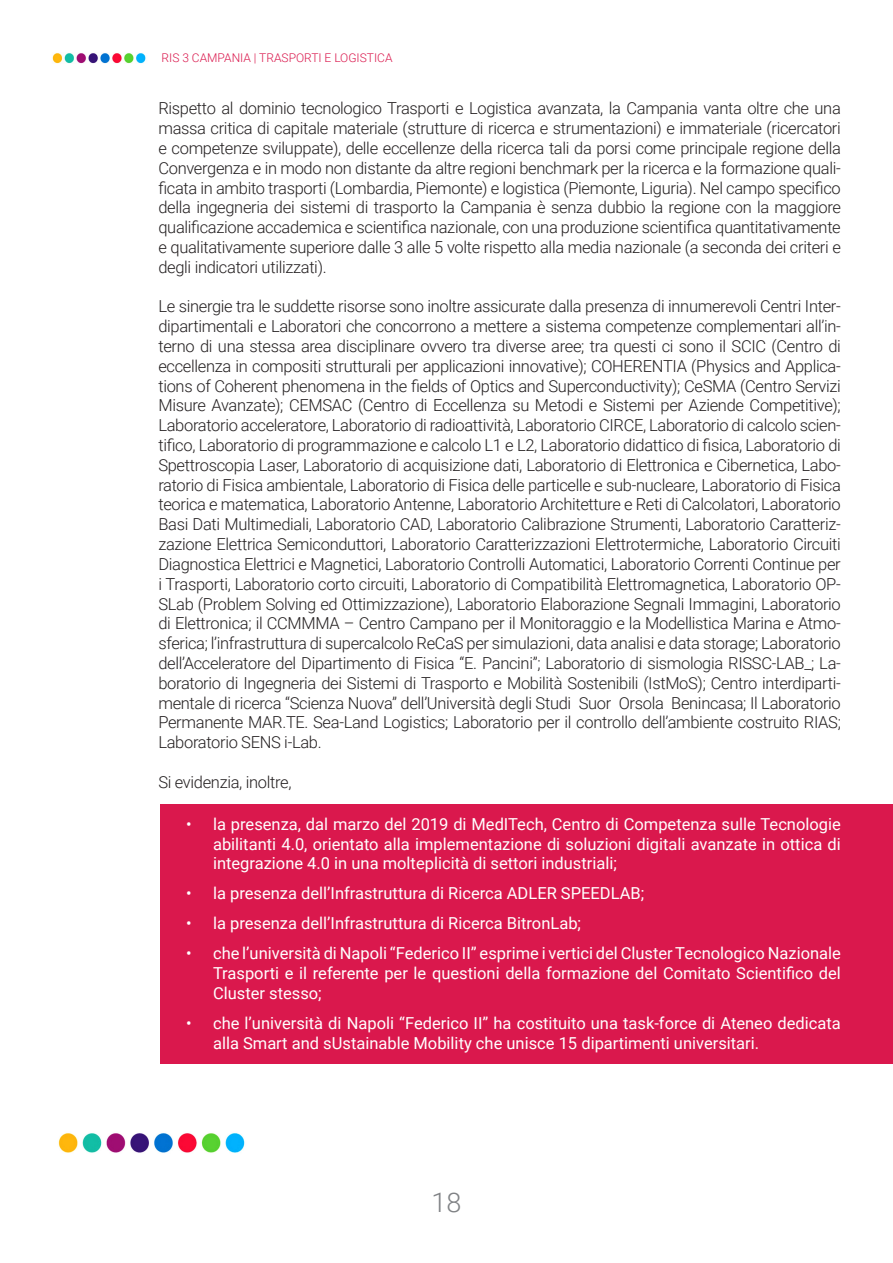
<style>
.page{position:relative;width:893px;height:1263px;background:#fff}
.page>*{position:absolute;margin:0;border:0;box-sizing:border-box;transform-origin:0 0}
.t1{font:300 27px "Roboto";color:#808285}
.t2{font:300 16.5px/19.8px "Roboto";letter-spacing:-.02em;color:#231f20;text-align:justify}
.t3{font:16.5px/19.8px "Roboto";color:#fff;text-align:justify}
.t4{font:300 12px "Roboto";color:#da184d}
</style>
<div class="page">
<img style="left:52px;top:53px;width:94px;height:11px">
<img style="left:58px;top:1133px;width:187px;height:20px">
<div style="left:161px;top:805px;width:732px;height:259px;background:#da184d"></div>
<p class="t4" style="left:162px;top:49px;width:232px">RIS 3 CAMPANIA | TRASPORTI E LOGISTICA</p>
<p class="t2" style="left:158px;top:98px;width:684px">Rispetto al dominio tecnologico Trasporti e Logistica avanzata, la Campania vanta oltre che una massa critica di capitale materiale (strutture di ricerca e strumentazioni) e immateriale (ricercatori e competenze sviluppate), delle eccellenze della ricerca tali da porsi come principale regione della Convergenza e in modo non distante da altre regioni benchmark per la ricerca e la formazione quali&shy;ficata in ambito trasporti (Lombardia, Piemonte) e logistica (Piemonte, Liguria). Nel campo specifico della ingegneria dei sistemi di trasporto la Campania è senza dubbio la regione con la maggiore qualificazione accademica e scientifica nazionale, con una produzione scientifica quantitativamente e qualitativamente superiore dalle 3 alle 5 volte rispetto alla media nazionale (a seconda dei criteri e degli indicatori utilizzati).</p>
<p class="t2" style="left:158px;top:296px;width:684px">Le sinergie tra le suddette risorse sono inoltre assicurate dalla presenza di innumerevoli Centri Inter&shy;dipartimentali e Laboratori che concorrono a mettere a sistema competenze complementari all’in&shy;terno di una stessa area disciplinare ovvero tra diverse aree; tra questi ci sono il SCIC (Centro di eccellenza in compositi strutturali per applicazioni innovative); COHERENTIA (Physics and Applica&shy;tions of Coherent phenomena in the fields of Optics and Superconductivity); CeSMA (Centro Servizi Misure Avanzate); CEMSAC (Centro di Eccellenza su Metodi e Sistemi per Aziende Competitive); Laboratorio acceleratore, Laboratorio di radioattività, Laboratorio CIRCE, Laboratorio di calcolo scien&shy;tifico, Laboratorio di programmazione e calcolo L1 e L2, Laboratorio didattico di fisica, Laboratorio di Spettroscopia Laser, Laboratorio di acquisizione dati, Laboratorio di Elettronica e Cibernetica, Labo&shy;ratorio di Fisica ambientale, Laboratorio di Fisica delle particelle e sub-nucleare, Laboratorio di Fisica teorica e matematica, Laboratorio Antenne, Laboratorio Architetture e Reti di Calcolatori, Laboratorio Basi Dati Multimediali, Laboratorio CAD, Laboratorio Calibrazione Strumenti, Laboratorio Caratteriz&shy;zazione Elettrica Semiconduttori, Laboratorio Caratterizzazioni Elettrotermiche, Laboratorio Circuiti Diagnostica Elettrici e Magnetici, Laboratorio Controlli Automatici, Laboratorio Correnti Continue per i Trasporti, Laboratorio corto circuiti, Laboratorio di Compatibilità Elettromagnetica, Laboratorio OP-SLab (Problem Solving ed Ottimizzazione), Laboratorio Elaborazione Segnali Immagini, Laboratorio di Elettronica; il CCMMMA – Centro Campano per il Monitoraggio e la Modellistica Marina e Atmo&shy;sferica; l’infrastruttura di supercalcolo ReCaS per simulazioni, data analisi e data storage; Laboratorio dell’Acceleratore del Dipartimento di Fisica “E. Pancini”; Laboratorio di sismologia RISSC-LAB_; La&shy;boratorio di Ingegneria dei Sistemi di Trasporto e Mobilità Sostenibili (IstMoS); Centro interdiparti&shy;mentale di ricerca “Scienza Nuova” dell’Università degli Studi Suor Orsola Benincasa; Il Laboratorio Permanente MAR.TE. Sea-Land Logistics; Laboratorio per il controllo dell’ambiente costruito RIAS; Laboratorio SENS i-Lab.</p>
<p class="t2" style="left:158px;top:771px;width:135px">Si evidenzia, inoltre,</p>
<p class="t3" style="left:213px;top:813px;width:629px;text-indent:-27px">• la presenza, dal marzo del 2019 di MedITech, Centro di Competenza sulle Tecnologie abilitanti 4.0, orientato alla implementazione di soluzioni digitali avanzate in ottica di integrazione 4.0 in una molteplicità di settori industriali;</p>
<p class="t3" style="left:186px;top:883px;width:460px">• la presenza dell’Infrastruttura di Ricerca ADLER SPEEDLAB;</p>
<p class="t3" style="left:186px;top:913px;width:397px">• la presenza dell’Infrastruttura di Ricerca BitronLab;</p>
<p class="t3" style="left:213px;top:943px;width:629px;text-indent:-27px">• che l’università di Napoli “Federico II” esprime i vertici del Cluster Tecnologico Nazionale Trasporti e il referente per le questioni della formazione del Comitato Scientifico del Cluster stesso;</p>
<p class="t3" style="left:213px;top:1012px;width:629px;text-indent:-27px">• che l’università di Napoli “Federico II” ha costituito una task-force di Ateneo dedicata alla Smart and sUstainable Mobility che unisce 15 dipartimenti universitari.</p>
<h1 class="t1" style="left:431px;top:1183px;width:31px">18</h1>
</div>
